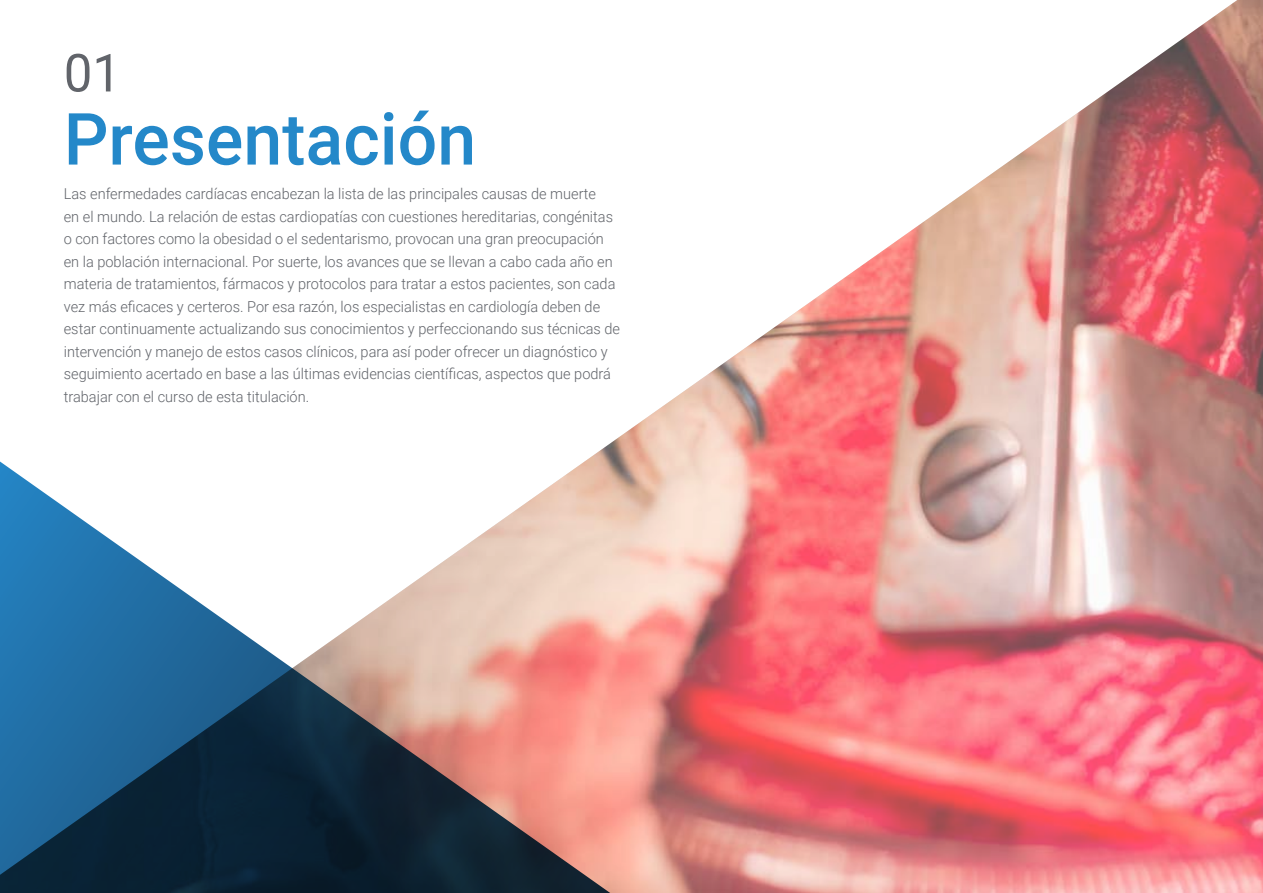
<style>
.page{position:relative;width:1263px;height:893px;background:#fff}
.page>*{position:absolute;margin:0;border:0;box-sizing:border-box;transform-origin:0 0}
.t1{font:500 72px "Roboto";color:#2488c9}
.t2{font:52.5px "Roboto";color:#61646a}
.t3{font:300 15px/22.5px "Roboto";color:#61646a}
</style>
<div class="page">
<img style="left:606px;top:0;width:657px;height:893px">
<svg style="left:0;top:446px;width:640px;height:447px"></svg>
<h2 class="t2" style="left:64px;top:36px;width:59px">01</h2>
<h1 class="t1" style="left:64px;top:89px;width:414px">Presentación</h1>
<p class="t3" style="left:64px;top:182px;width:558px">Las enfermedades cardíacas encabezan la lista de las principales causas de muerte<br>en el mundo. La relación de estas cardiopatías con cuestiones hereditarias, congénitas o con factores como la obesidad o el sedentarismo, provocan una gran preocupación en la población internacional. Por suerte, los avances que se llevan a cabo cada año en materia de tratamientos, fármacos y protocolos para tratar a estos pacientes, son cada vez más eficaces y certeros. Por esa razón, los especialistas en cardiología deben de estar continuamente actualizando sus conocimientos y perfeccionando sus técnicas de intervención y manejo de estos casos clínicos, para así poder ofrecer un diagnóstico y seguimiento acertado en base a las últimas evidencias científicas, aspectos que podrá trabajar con el curso de esta titulación.</p>
</div>
